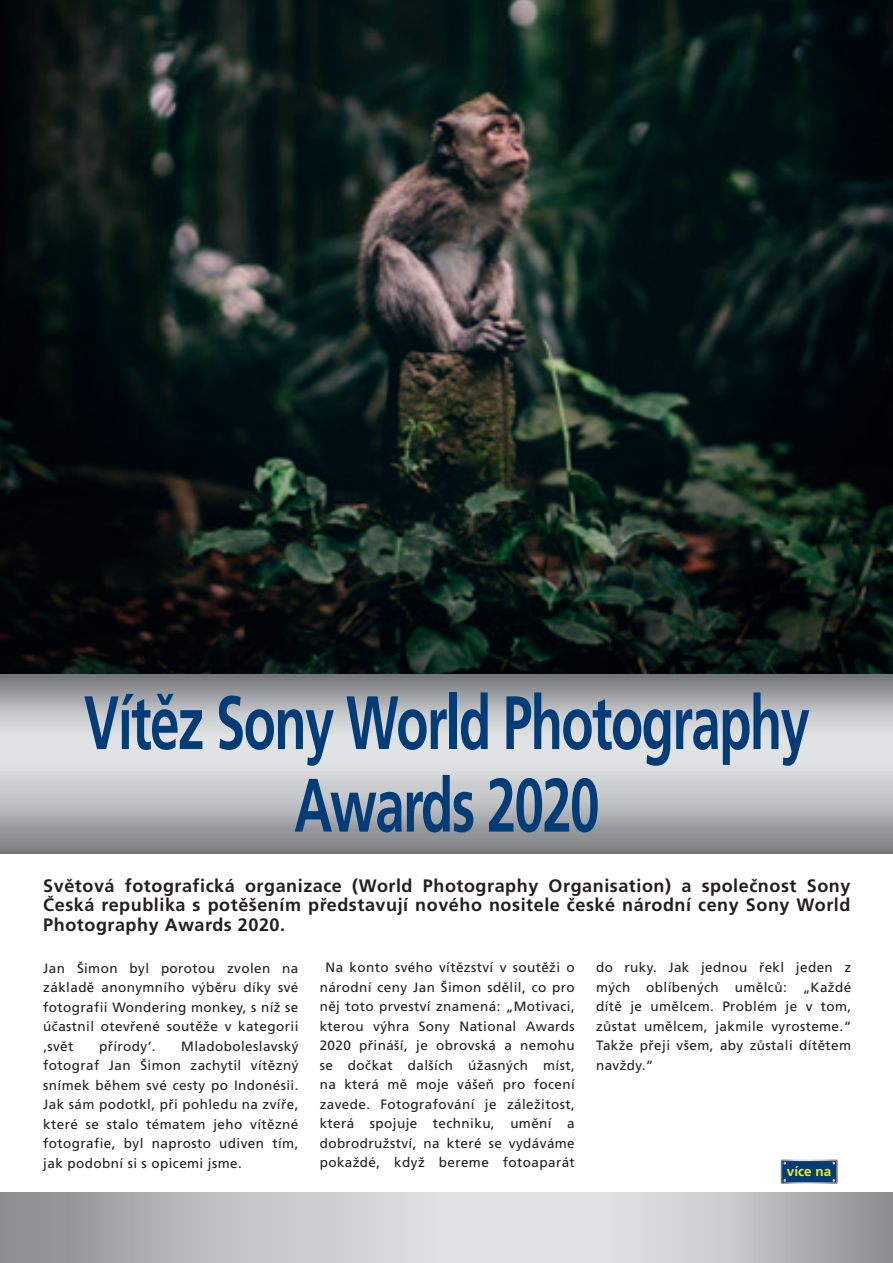
<style>
.page{position:relative;width:893px;height:1263px;background:#fff}
.page>*{position:absolute;margin:0;border:0;box-sizing:border-box;transform-origin:0 0}
.t1{font:700 75.45px/82.5px "Frutiger CE";letter-spacing:-.03em;color:#003d78;text-align:center;scale:.7 1}
.t2{font:700 18px/19.5px "Frutiger CE";letter-spacing:.03em;color:#231f20;text-align:justify}
.t3{font:13.5px/19.5px "Frutiger CE";letter-spacing:.03em;color:#231f20;text-align:justify}
.t4{font:700 13.5px "Frutiger CE";color:#fff101}
</style>
<div class="page">
<div style="left:0;top:674px;width:893px;height:15px;background:#787a7d"></div>
<img style="left:0;top:0;width:893px;height:674px">
<svg style="left:0;top:681px;width:893px;height:172px;background:#bbbcbf"></svg>
<svg style="left:0;top:1193px;width:893px;height:70px;background:#c1c2c5"></svg>
<div style="left:781px;top:1160px;width:56px;height:23px;background:#003d78"></div>
<div style="left:781px;top:1159px;width:57px;height:25px;border:2px solid #fff"></div>
<h1 class="t1" style="left:84px;top:681px;width:1039px">Vítěz Sony World Photography<br>Awards 2020</h1>
<h2 class="t2" style="left:43px;top:875px;width:809px">Světová fotografická organizace (World Photography Organisation) a společnost Sony Česká republika s potěšením představují nového nositele české národní ceny Sony World Photography Awards 2020.</h2>
<p class="t3" style="left:43px;top:958px;width:257px">Jan Šimon byl porotou zvolen na základě anonymního výběru díky své fotografii Wondering monkey, s níž se účastnil otevřené soutěže v kategorii ‚svět</p>
<p class="t3" style="left:43px;top:1036px;width:257px;text-indent:138px">Mladoboleslavský fotograf Jan Šimon zachytil vítězný snímek během své cesty po Indonésii.<br>Jak sám podotkl, při pohledu na zvíře, které se stalo tématem jeho vítězné fotografie, byl naprosto udiven tím, jak podobní si s opicemi jsme.</p>
<p class="t3" style="left:99px;top:1036px;width:58px">přírody‘.</p>
<p class="t3" style="left:320px;top:958px;width:257px;text-align:center">Na konto svého vítězství v soutěži o národní ceny Jan Šimon sdělil, co pro něj toto prveství znamená: „Motivaci, kterou výhra Sony National Awards 2020 přináší, je obrovská a nemohu se dočkat dalších úžasných míst, na která mě moje vášeň pro focení zavede. Fotografování je záležitost, která spojuje techniku, umění a dobrodružství, na které se vydáváme pokaždé, když bereme fotoaparát</p>
<p class="t3" style="left:596px;top:958px;width:257px">do ruky. Jak jednou řekl jeden z mých oblíbených umělců: „Každé dítě je umělcem. Problém je v tom, zůstat umělcem, jakmile vyrosteme.“ Takže přeji všem, aby zůstali dítětem navždy.“</p>
<p class="t4" style="left:787px;top:1163px;width:46px">více na</p>
</div>
